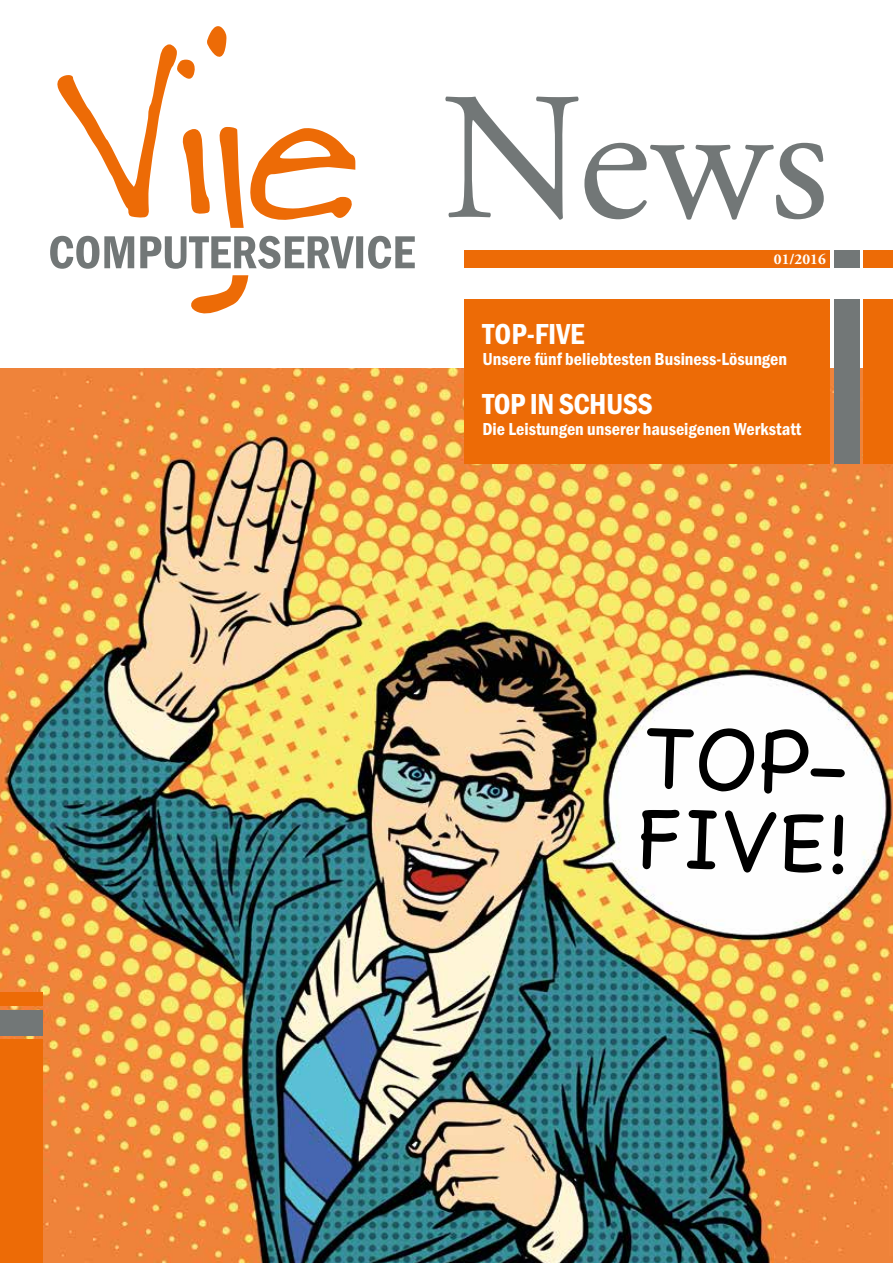
<style>
.page{position:relative;width:893px;height:1263px;background:#fff}
.page>*{position:absolute;margin:0;border:0;box-sizing:border-box;transform-origin:0 0}
.t1{font:181.2px "Adobe Garamond Pro";color:#727777}
.t2{font:300 88.5px/81px "Chalkboard SE";color:#000}
.t3{font:30px "Franklin Gothic URW Con Dem";letter-spacing:-.015em;color:#fff}
.t4{font:18px "Franklin Gothic URW Con Dem";color:#fff}
.t5{font:700 15px "Adobe Garamond Pro";color:#fff}
</style>
<div class="page">
<img style="left:0;top:369px;width:893px;height:894px">
<div style="left:465px;top:250px;width:365px;height:17px;background:#ed6b06"></div>
<div style="left:864px;top:250px;width:29px;height:17px;background:#ed6b06"></div>
<div style="left:834px;top:250px;width:25px;height:17px;background:#727777"></div>
<svg style="left:57px;top:26px;width:299px;height:288px"></svg>
<svg style="left:50px;top:236px;width:365px;height:33px"></svg>
<div style="left:465px;top:299px;width:365px;height:165px;background:#ed6b06"></div>
<div style="left:864px;top:299px;width:29px;height:165px;background:#ed6b06"></div>
<div style="left:834px;top:299px;width:25px;height:165px;background:#727777"></div>
<div style="left:0;top:1040px;width:43px;height:223px;background:#ed6b06"></div>
<div style="left:0;top:992px;width:43px;height:14px;background:#ed6b06"></div>
<div style="left:0;top:1010px;width:43px;height:25px;background:#727777"></div>
<h1 class="t1" style="left:442px;top:51px;width:389px">News</h1>
<p class="t5" style="left:774px;top:250px;width:53px">01/2016</p>
<h3 class="t3" style="left:482px;top:316px;width:104px">TOP-FIVE</h3>
<p class="t4" style="left:482px;top:348px;width:306px">Unsere fünf beliebtesten Business-Lösungen</p>
<h3 class="t3" style="left:482px;top:386px;width:172px">TOP IN SCHUSS</h3>
<p class="t4" style="left:482px;top:419px;width:320px">Die Leistungen unserer hauseigenen Werkstatt</p>
<h2 class="t2" style="left:642px;top:710px;width:213px;rotate:2deg">TOP-<br>FIVE!</h2>
</div>
